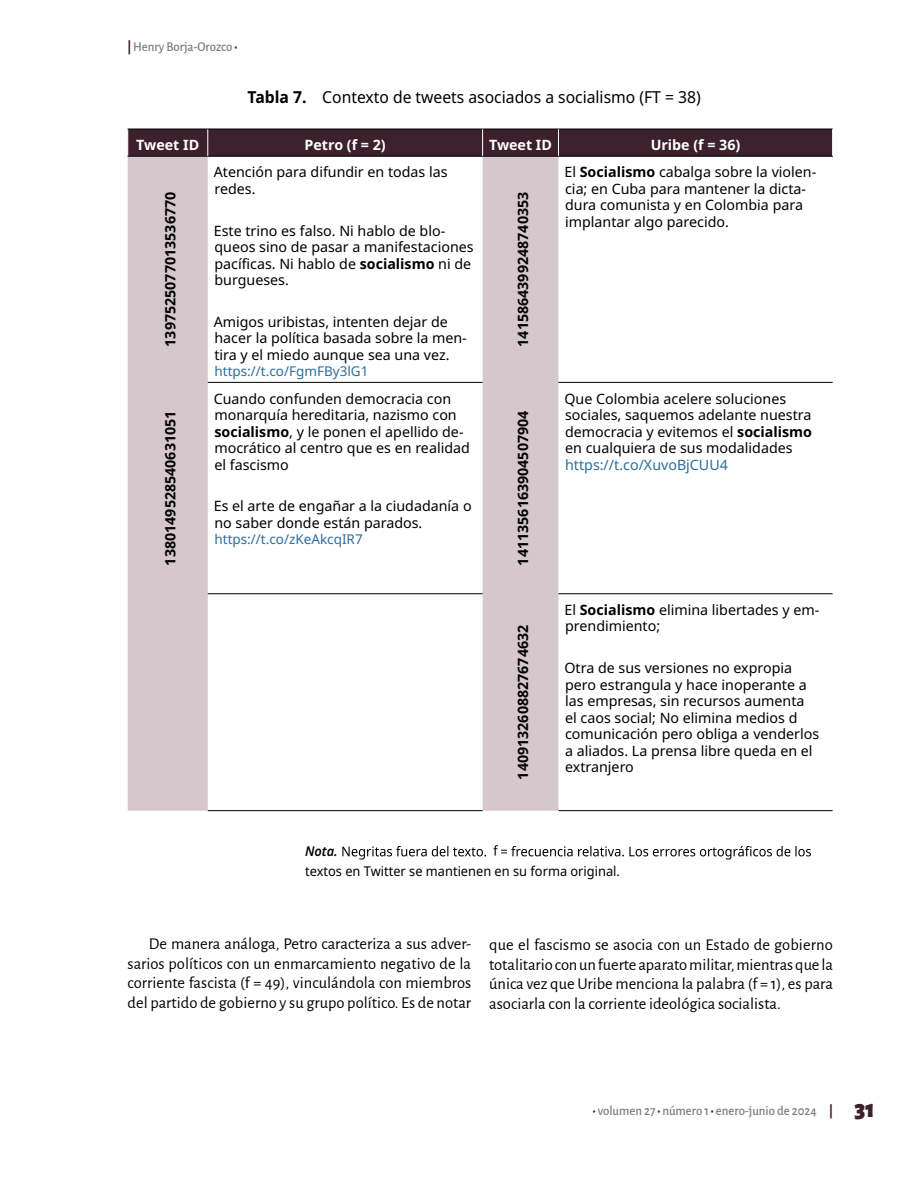
<style>
.page{position:relative;width:918px;height:1188px;background:#fff}
.page>*{position:absolute;margin:0;border:0;box-sizing:border-box;transform-origin:0 0}
.t1{font:16.5px/19.5px "Alegreya Sans";color:#000;text-align:justify}
.t2{font:16.5px "Noto Sans";color:#000;scale:.95 1}
.t3{font:14.25px/16.5px "Noto Sans";color:#000}
.t4{font:700 14.25px "Noto Sans";color:#000}
.t5{font:700 14.25px "Noto Sans";color:#fff}
.t6{font:14.25px "Noto Sans";color:#2b6e9f}
.t7{font:500 13.5px "Alegreya Sans";color:#7c7c7c;scale:.95 1}
.t8{font:13.5px "Noto Sans";color:#2b6e9f}
.t9{font:13.5px "Noto Sans";color:#000;scale:.95 1}
.t10{font:italic 600 13.5px "Noto Sans";color:#000;scale:.95 1}
.s1{font-weight:800;color:#3c212d}
.s2{font-weight:700}
.s3{font-weight:900;font-size:25.5px;color:#3c212d}
</style>
<div class="page">
<svg style="left:128px;top:157px;width:430px;height:654px"></svg>
<hr style="left:128px;top:156px;width:80px;height:1px;background:#000">
<hr style="left:483px;top:156px;width:75px;height:1px;background:#000">
<hr style="left:558px;top:156px;width:275px;height:1px;background:#000">
<svg style="left:127px;top:129px;width:706px;height:27px;background:#3b212c"></svg>
<hr style="left:208px;top:156px;width:275px;height:1px;background:#000">
<hr style="left:208px;top:382px;width:275px;height:1px;background:#000">
<hr style="left:208px;top:593px;width:275px;height:1px;background:#000">
<hr style="left:208px;top:810px;width:275px;height:1px;background:#000">
<hr style="left:558px;top:382px;width:275px;height:1px;background:#000">
<hr style="left:558px;top:593px;width:275px;height:1px;background:#000">
<hr style="left:558px;top:810px;width:275px;height:1px;background:#000">
<svg style="left:342px;top:845px;width:469px;height:15px"></svg>
<p class="t7" style="left:128px;top:37px;width:117px"><span class="s1">|</span> Henry Borja-Orozco <span class="s1">·</span></p>
<p class="t2" style="left:248px;top:85px;width:478px"><span class="s2">Tabla 7.</span> Contexto de tweets asociados a socialismo (FT = 38)</p>
<p class="t5" style="left:136px;top:135px;width:64px">Tweet ID</p>
<p class="t5" style="left:305px;top:135px;width:83px">Petro (f = 2)</p>
<p class="t5" style="left:489px;top:135px;width:64px">Tweet ID</p>
<p class="t5" style="left:651px;top:135px;width:91px">Uribe (f = 36)</p>
<p class="t4" style="left:160px;top:347px;width:156px;rotate:-90deg">1397525077013536770</p>
<p class="t3" style="left:214px;top:164px;width:235px">Atención para difundir en todas las redes.</p>
<p class="t3" style="left:214px;top:223px;width:261px">Este trino es falso. Ni hablo de blo&shy;queos sino de pasar a manifestaciones pacíficas. Ni hablo de <span class="s2">socialismo</span> ni de burgueses.</p>
<p class="t3" style="left:214px;top:314px;width:255px">Amigos uribistas, intenten dejar de hacer la política basada sobre la men&shy;tira y el miedo aunque sea una vez.</p>
<p class="t8" style="left:214px;top:362px;width:156px">https://t.co/FgmFBy3lG1</p>
<p class="t3" style="left:564px;top:164px;width:253px">El <span class="s2">Socialismo</span> cabalga sobre la violen&shy;cia; en Cuba para mantener la dicta&shy;dura comunista y en Colombia para implantar algo parecido.</p>
<p class="t4" style="left:513px;top:347px;width:156px;rotate:-90deg">1415864399248740353</p>
<p class="t4" style="left:160px;top:566px;width:156px;rotate:-90deg">1380149528540631051</p>
<p class="t3" style="left:214px;top:391px;width:258px">Cuando confunden democracia con monarquía hereditaria, nazismo con <span class="s2">socialismo</span>, y le ponen el apellido de&shy;mocrático al centro que es en realidad el fascismo</p>
<p class="t3" style="left:214px;top:498px;width:259px">Es el arte de engañar a la ciudadanía o no saber donde están parados.</p>
<p class="t8" style="left:214px;top:530px;width:150px">https://t.co/zKeAkcqIR7</p>
<p class="t4" style="left:513px;top:566px;width:156px;rotate:-90deg">1411356163904507904</p>
<p class="t4" style="left:513px;top:780px;width:156px;rotate:-90deg">1409132608827674632</p>
<p class="t3" style="left:564px;top:391px;width:249px">Que Colombia acelere soluciones sociales, saquemos adelante nuestra democracia y evitemos el <span class="s2">socialismo </span>en cualquiera de sus modalidades</p>
<p class="t6" style="left:565px;top:454px;width:164px">https://t.co/XuvoBjCUU4</p>
<p class="t3" style="left:564px;top:602px;width:256px">El <span class="s2">Socialismo</span> elimina libertades y em&shy;prendimiento;</p>
<p class="t3" style="left:564px;top:660px;width:256px">Otra de sus versiones no expropia pero estrangula y hace inoperante a las empresas, sin recursos aumenta<br>el caos social; No elimina medios d comunicación pero obliga a venderlos a aliados. La prensa libre queda en el extranjero</p>
<p class="t10" style="left:305px;top:842px;width:36px">Nota.</p>
<p class="t9" style="left:305px;top:861px;width:333px">textos en Twitter se mantienen en su forma original.</p>
<p class="t1" style="left:128px;top:933px;width:345px;text-indent:21px">De manera análoga, Petro caracteriza a sus adver&shy;sarios políticos con un enmarcamiento negativo de la corriente fascista (f = 49), vinculándola con miembros del partido de gobierno y su grupo político. Es de notar</p>
<p class="t1" style="left:489px;top:935px;width:345px">que el fascismo se asocia con un Estado de gobierno totalitario con un fuerte aparato militar, mientras que la única vez que Uribe menciona la palabra (f = 1), es para asociarla con la corriente ideológica socialista.</p>
<p class="t7" style="left:593px;top:1101px;width:298px"><span class="s1">·</span> volumen 27 <span class="s1">·</span> número 1 <span class="s1">·</span> enero-junio de 2024 <span class="s1">|</span> <span class="s3">31</span></p>
</div>
